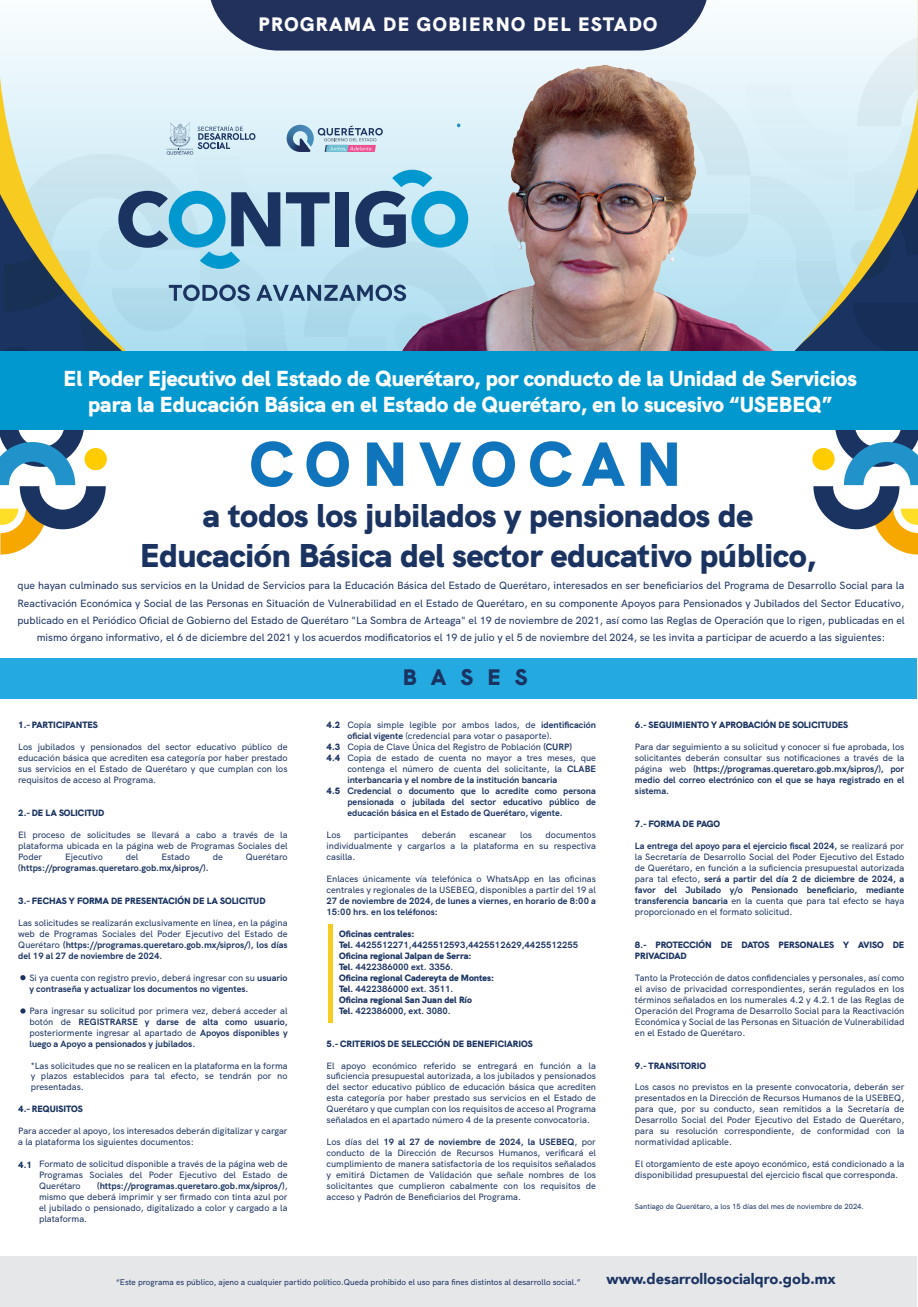
<style>
.page{position:relative;width:918px;height:1307px;background:#fff}
.page>*{position:absolute;margin:0;border:0;box-sizing:border-box;transform-origin:0 0}
.t1{font:900 62.18px "HK Grotesk";letter-spacing:.2em;color:#1074bc}
.t2{font:900 33px/39.6px "HK Grotesk";color:#1a3361;text-align:center}
.t3{font:900 22.5px "HK Grotesk";color:#1a3361}
.t4{font:900 21.75px/26.2px "HK Grotesk";color:#fff;text-align:center}
.t5{font:900 19.5px "HK Grotesk";letter-spacing:.075em;color:#fff}
.t6{font:900 14.7px "Avenir";color:#1a3361}
.t7{font:500 10.5px/17.2px "HK Grotesk";color:#1a3361;text-align:center}
.t8{font:500 9.15px/10.9px "HK Grotesk";color:#1a3361;text-align:justify}
.t9{font:700 9.15px/10.9px "HK Grotesk";color:#1a3361}
.t10{font:900 9.15px/10.9px "HK Grotesk";color:#1a3361}
.t11{font:500 8.25px "HK Grotesk";color:#1a3361}
.t12{font:500 7.5px "HK Grotesk";color:#1a3361}
.s1{font-weight:700}
.s2{font-weight:500}
</style>
<div class="page">
<svg style="left:0;top:0;width:918px;height:400px;background:#abb9c3"></svg>
<div style="left:0;top:1256px;width:917px;height:50px;background:#e6e7e9"></div>
<div style="left:0;top:658px;width:917px;height:40px;background:#24aae1"></div>
<svg style="left:813px;top:430px;width:104px;height:124px"></svg>
<svg style="left:0;top:430px;width:106px;height:124px"></svg>
<svg style="left:20px;top:975px;width:6px;height:5px"></svg>
<svg style="left:20px;top:1008px;width:6px;height:5px"></svg>
<hr style="left:328px;top:924px;width:4px;height:98px;background:#f8cb21">
<div style="left:0;top:351px;width:917px;height:79px;background:#0198d0"></div>
<h3 class="t5" style="left:258px;top:9px;width:400px">PROGRAMA DE GOBIERNO DEL ESTADO</h3>
<h3 class="t4" style="left:64px;top:363px;width:795px">El Poder Ejecutivo del Estado de Querétaro, por conducto de la Unidad de Servicios para la Educación Básica en el Estado de Querétaro, en lo sucesivo “USEBEQ”</h3>
<h1 class="t1" style="left:250px;top:416px;width:433px">CONVOCAN</h1>
<h2 class="t2" style="left:140px;top:493px;width:678px">a todos los jubilados y pensionados de<br>Educación Básica del sector educativo público,</h2>
<p class="t7" style="left:18px;top:576px;width:889px">que hayan culminado sus servicios en la Unidad de Servicios para la Educación Básica del Estado de Querétaro, interesados en ser beneficiarios del Programa de Desarrollo Social para la Reactivación Económica y Social de las Personas en Situación de Vulnerabilidad en el Estado de Querétaro, en su componente Apoyos para Pensionados y Jubilados del Sector Educativo, publicado en el Periódico Oficial de Gobierno del Estado de Querétaro "La Sombra de Arteaga" el 19 de noviembre de 2021, así como las Reglas de Operación que lo rigen, publicadas en el mismo órgano informativo, el 6 de diciembre del 2021 y los acuerdos modificatorios el 19 de julio y el 5 de noviembre del 2024, se les invita a participar de acuerdo a las siguientes:</p>
<h3 class="t3" style="left:403px;top:659px;width:126px">B A S E S</h3>
<p class="t10" style="left:18px;top:718px;width:81px">1.- PARTICIPANTES</p>
<p class="t8" style="left:18px;top:740px;width:271px">Los jubilados y pensionados del sector educativo público de educación básica que acrediten esa categoría por haber prestado sus servicios en el Estado de Querétaro y que cumplan con los requisitos de acceso al Programa.</p>
<p class="t10" style="left:18px;top:806px;width:88px">2.- DE LA SOLICITUD</p>
<p class="t8" style="left:18px;top:828px;width:271px">El proceso de solicitudes se llevará a cabo a través de la plataforma ubicada en la página web de Programas Sociales del Poder</p>
<p class="t8" style="left:65px;top:850px;width:39px">Ejecutivo</p>
<p class="t8" style="left:126px;top:850px;width:14px">del</p>
<p class="t8" style="left:161px;top:850px;width:30px">Estado</p>
<p class="t8" style="left:213px;top:850px;width:12px">de</p>
<p class="t8" style="left:246px;top:850px;width:43px">Querétaro</p>
<p class="t9" style="left:18px;top:861px;width:192px">(https://programas.queretaro.gob.mx/sipros/).</p>
<p class="t10" style="left:18px;top:894px;width:249px">3.- FECHAS Y FORMA DE PRESENTACIÓN DE LA SOLICITUD</p>
<p class="t8" style="left:18px;top:916px;width:271px">Las solicitudes se realizarán exclusivamente en línea, en la página web de Programas Sociales del Poder Ejecutivo del Estado de Querétaro <span class="s1">(https://programas.queretaro.gob.mx/sipros/), los días del 19 al 27 de noviembre de 2024.</span></p>
<p class="t9" style="left:29px;top:971px;width:260px"><span class="s2">Si ya cuenta con registro previo, deberá ingresar con su</span> usuario y contraseña y actualizar los documentos no vigentes.</p>
<p class="t8" style="left:29px;top:1003px;width:260px">Para ingresar su solicitud por primera vez, deberá acceder al botón de <span class="s1">REGISTRARSE y darse de alta como usuario, </span>posteriormente ingresar al apartado de <span class="s1">Apoyos disponibles y luego a Apoyo a pensionados y jubilados.</span></p>
<p class="t8" style="left:31px;top:1058px;width:258px">*Las solicitudes que no se realicen en la plataforma en la forma y plazos establecidos para tal efecto, se tendrán por no presentadas.</p>
<p class="t10" style="left:18px;top:1102px;width:66px">4.- REQUISITOS</p>
<p class="t8" style="left:18px;top:1124px;width:271px">Para acceder al apoyo, los interesados deberán digitalizar y cargar a la plataforma los siguientes documentos:</p>
<p class="t8" style="left:39px;top:1157px;width:250px">Formato de solicitud disponible a través de la página web de Programas Sociales del Poder Ejecutivo del Estado de Querétaro</p>
<p class="t10" style="left:18px;top:1158px;width:15px">4.1</p>
<p class="t8" style="left:39px;top:1179px;width:250px;text-indent:58px"><span class="s1">(https://programas.queretaro.gob.mx/sipros/)</span>, mismo que deberá imprimir y ser firmado con tinta azul por el jubilado o pensionado, digitalizado a color y cargado a la plataforma.</p>
<p class="t9" style="left:347px;top:718px;width:250px"><span class="s2">Copia simple legible por ambos lados, de</span> identificación oficial vigente <span class="s2">(credencial para votar o pasaporte).<br>Copia de Clave Única del Registro de Población</span> (CURP)<br><span class="s2">Copia de estado de cuenta no mayor a tres meses, que contenga el número de cuenta del solicitante, la</span> CLABE interbancaria y el nombre de la institución bancaria Credencial o documento que lo acredite como persona pensionada o jubilada del sector educativo público de educación básica en el Estado de Querétaro, vigente.</p>
<p class="t10" style="left:327px;top:718px;width:15px">4.2</p>
<p class="t10" style="left:327px;top:740px;width:15px">4.3<br>4.4</p>
<p class="t10" style="left:327px;top:784px;width:15px">4.5</p>
<p class="t8" style="left:327px;top:828px;width:271px;text-indent:219px">documentos individualmente y cargarlos a la plataforma en su respectiva casilla.</p>
<p class="t8" style="left:327px;top:872px;width:271px">Enlaces únicamente vía telefónica o WhatsApp en las oficinas centrales y regionales de la USEBEQ, disponibles a partir del 19 al</p>
<p class="t9" style="left:327px;top:894px;width:271px">27 de noviembre de 2024, de lunes a viernes, en horario de 8:00 a<br>15:00 hrs. en los teléfonos:</p>
<p class="t10" style="left:339px;top:927px;width:241px">Oficinas centrales:<br>Tel. <span class="s1">4425512271,4425512593,4425512629,4425512255<br></span>Oficina regional Jalpan de Serra:<br>Tel. <span class="s1">4422386000 ext. 3356.<br></span>Oficina regional Cadereyta de Montes:<br>Tel. <span class="s1">4422386000 ext. 3511.<br></span>Oficina regional San Juan del Río<br>Tel. <span class="s1">422386000, ext. 3080.</span></p>
<p class="t10" style="left:327px;top:1036px;width:208px">5.- CRITERIOS DE SELECCIÓN DE BENEFICIARIOS</p>
<p class="t8" style="left:327px;top:1058px;width:271px">El apoyo económico referido se entregará en función a la suficiencia presupuestal autorizada, a los jubilados y pensionados del sector educativo público de educación básica que acrediten esta categoría por haber prestado sus servicios en el Estado de Querétaro y que cumplan con los requisitos de acceso al Programa señalados en el apartado número 4 de la presente convocatoria.</p>
<p class="t8" style="left:327px;top:1135px;width:271px">Los días del <span class="s1">19 al 27 de noviembre de 2024, la USEBEQ</span>, por conducto de la Dirección de Recursos Humanos, verificará el cumplimiento de manera satisfactoria de los requisitos señalados y emitirá Dictamen de Validación que señale nombres de los solicitantes que cumplieron cabalmente con los requisitos de acceso y Padrón de Beneficiarios del Programa.</p>
<p class="t8" style="left:327px;top:828px;width:16px">Los</p>
<p class="t8" style="left:354px;top:828px;width:56px">participantes</p>
<p class="t8" style="left:422px;top:828px;width:36px">deberán</p>
<p class="t8" style="left:470px;top:828px;width:38px">escanear</p>
<p class="t8" style="left:520px;top:828px;width:13px">los</p>
<p class="t10" style="left:635px;top:718px;width:215px">6.- SEGUIMIENTO Y APROBACIÓN DE SOLICITUDES</p>
<p class="t8" style="left:635px;top:740px;width:271px">Para dar seguimiento a su solicitud y conocer si fue aprobada, los solicitantes deberán consultar sus notificaciones a través de la página web <span class="s1">(https://programas.queretaro.gob.mx/sipros/), por medio del correo electrónico con el que se haya registrado en el sistema.</span></p>
<p class="t10" style="left:635px;top:817px;width:87px">7.- FORMA DE PAGO</p>
<p class="t8" style="left:635px;top:839px;width:271px"><span class="s1">La entrega del apoyo para el ejercicio fiscal 2024,</span> se realizará por la Secretaría de Desarrollo Social del Poder Ejecutivo del Estado de Querétaro, en función a la suficiencia presupuestal autorizada para tal efecto, <span class="s1">será a partir del día 2 de diciembre de 2024, a favor del Jubilado y/o Pensionado beneficiario, mediante transferencia bancaria</span> en la cuenta que para tal efecto se haya proporcionado en el formato solicitud.</p>
<p class="t10" style="left:635px;top:938px;width:271px">8.- PROTECCIÓN DE DATOS PERSONALES Y AVISO DE<br>PRIVACIDAD</p>
<p class="t8" style="left:635px;top:971px;width:271px">Tanto la Protección de datos confidenciales y personales, así como el aviso de privacidad correspondientes, serán regulados en los términos señalados en los numerales 4.2 y 4.2.1 de las Reglas de Operación del Programa de Desarrollo Social para la Reactivación Económica y Social de las Personas en Situación de Vulnerabilidad en el Estado de Querétaro.</p>
<p class="t10" style="left:635px;top:1058px;width:73px">9.- TRANSITORIO</p>
<p class="t8" style="left:635px;top:1080px;width:271px">Los casos no previstos en la presente convocatoria, deberán ser presentados en la Dirección de Recursos Humanos de la USEBEQ, para que, por su conducto, sean remitidos a la Secretaría de Desarrollo Social del Poder Ejecutivo del Estado de Querétaro, para su resolución correspondiente, de conformidad con la normatividad aplicable.</p>
<p class="t8" style="left:635px;top:1157px;width:271px">El otorgamiento de este apoyo económico, está condicionado a la disponibilidad presupuestal del ejercicio fiscal que corresponda.</p>
<p class="t12" style="left:635px;top:1200px;width:231px">Santiago de Querétaro, a los 15 días del mes de noviembre de 2024.</p>
<p class="t11" style="left:116px;top:1274px;width:466px">“Este programa es público, ajeno a cualquier partido político.Queda prohibido el uso para fines distintos al desarrollo social.”</p>
<h3 class="t6" style="left:607px;top:1265px;width:231px">www.desarrollosocialqro.gob.mx</h3>
</div>
